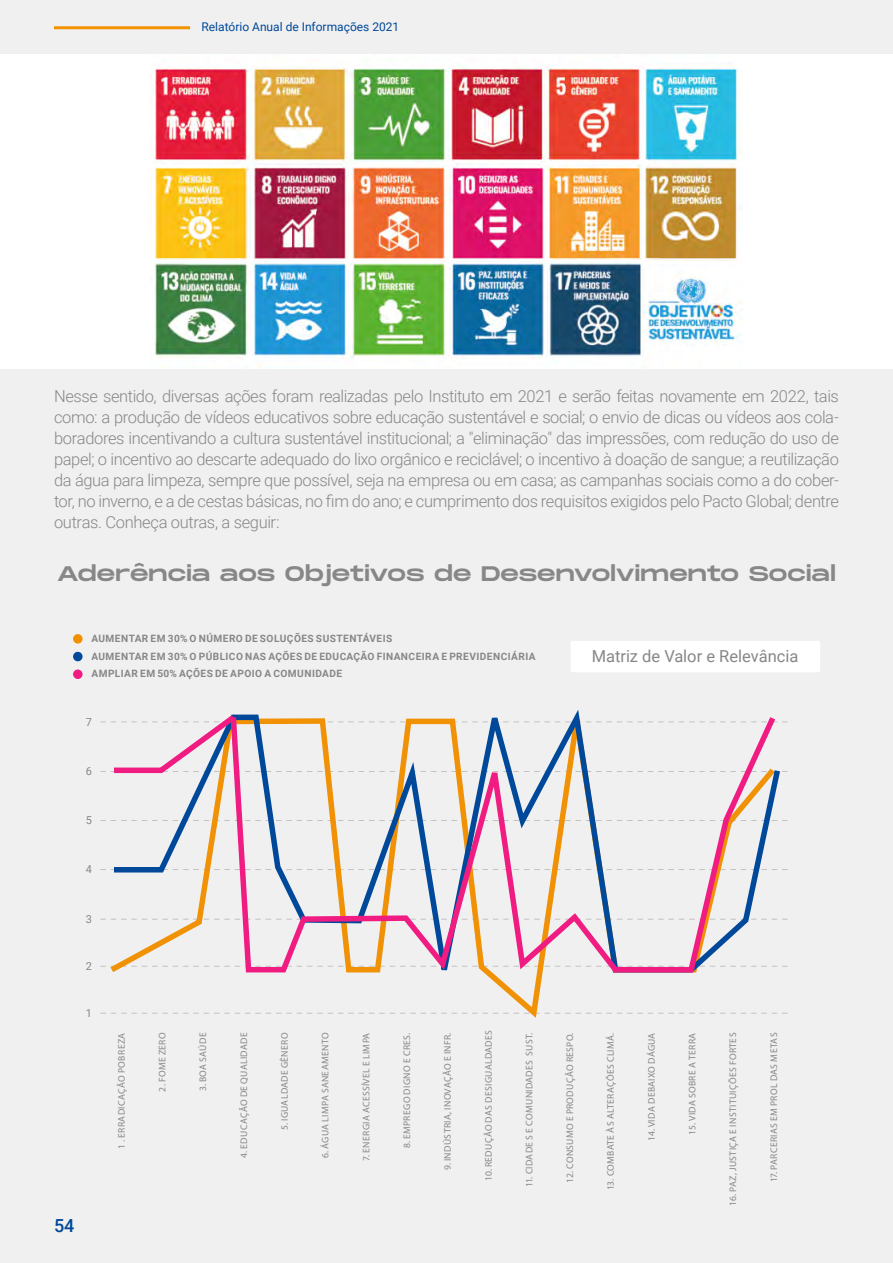
<style>
.page{position:relative;width:893px;height:1263px;background:#f0f0f0}
.page>*{position:absolute;margin:0;border:0;box-sizing:border-box;transform-origin:0 0}
.t1{font:21px "Monument Extended";letter-spacing:.005em;color:#878787}
.t2{font:500 18px "Roboto";color:#004899}
.t3{font:300 16.5px/21px "Roboto";letter-spacing:-.025em;color:#878787;text-align:justify}
.t4{font:16.5px "Roboto";color:#878787}
.t5{font:12px "Roboto";color:#004899}
.t6{font:10.95px "Roboto";color:#878787}
.t7{font:700 10.2px/18.3px "Roboto";letter-spacing:.04em;color:#878787}
.t8{font:9.6px "Myriad Pro";letter-spacing:.035em;color:#878787}
</style>
<div class="page">
<hr style="left:54px;top:26px;width:136px;height:3px;background:#f39200">
<hr style="left:892px;top:54px;width:1px;height:1155px;background:#004899">
<div style="left:0;top:54px;width:893px;height:315px;background:#fff"></div>
<img style="left:150px;top:63px;width:592px;height:306px">
<div style="left:73px;top:634px;width:10px;height:10px;background:#f29100;border-radius:50%"></div>
<div style="left:73px;top:652px;width:10px;height:9px;background:#004a99;border-radius:50%"></div>
<div style="left:73px;top:669px;width:10px;height:10px;background:#f01c82;border-radius:50%"></div>
<svg style="left:110px;top:776px;width:674px;height:224px"></svg>
<svg style="left:100px;top:710px;width:688px;height:66px"></svg>
<svg style="left:228px;top:711px;width:552px;height:265px"></svg>
<div style="left:571px;top:641px;width:249px;height:31px;background:#fff;border-radius:2px"></div>
<p class="t5" style="left:202px;top:19px;width:199px">Relatório Anual de Informações 2021</p>
<p class="t3" style="left:54px;top:385px;width:786px">Nesse sentido, diversas ações foram realizadas pelo Instituto em 2021 e serão feitas novamente em 2022, tais como: a produção de vídeos educativos sobre educação sustentável e social; o envio de dicas ou vídeos aos cola&shy;boradores incentivando a cultura sustentável institucional; a "eliminação" das impressões, com redução do uso de papel; o incentivo ao descarte adequado do lixo orgânico e reciclável; o incentivo à doação de sangue; a reutilização da água para limpeza, sempre que possível, seja na empresa ou em casa; as campanhas sociais como a do cober&shy;tor, no inverno, e a de cestas básicas, no fim do ano; e cumprimento dos requisitos exigidos pelo Pacto Global; dentre outras. Conheça outras, a seguir:</p>
<p class="t1" style="left:57px;top:558px;width:780px">Aderência aos Objetivos de Desenvolvimento Social</p>
<p class="t7" style="left:91px;top:628px;width:446px">AUMENTAR EM 30% O NÚMERO DE SOLUÇÕES SUSTENTÁVEIS<br>AUMENTAR EM 30% O PÚBLICO NAS AÇÕES DE EDUCAÇÃO FINANCEIRA E PREVIDENCIÁRIA</p>
<p class="t7" style="left:91px;top:664px;width:252px">AMPLIAR EM 50% AÇÕES DE APOIO A COMUNIDADE</p>
<p class="t6" style="left:86px;top:714px;width:8px">7</p>
<p class="t6" style="left:86px;top:763px;width:8px">6</p>
<p class="t6" style="left:86px;top:812px;width:8px">5</p>
<p class="t6" style="left:86px;top:862px;width:8px">4</p>
<p class="t6" style="left:86px;top:911px;width:8px">3</p>
<p class="t6" style="left:86px;top:958px;width:8px">2</p>
<p class="t6" style="left:86px;top:1005px;width:8px">1</p>
<p class="t4" style="left:592px;top:645px;width:208px">Matriz de Valor e Relevância</p>
<p class="t2" style="left:54px;top:1213px;width:22px">54</p>
<p class="t8" style="left:238px;top:1158px;width:127px;rotate:-90deg">4. EDUCAÇÃO DE QUALIDADE</p>
<p class="t8" style="left:482px;top:1181px;width:152px;rotate:-90deg">10. REDUÇÃO DAS DESIGUALDADES</p>
<p class="t8" style="left:686px;top:1135px;width:104px;rotate:-90deg">15. VIDA SOBRE A TERRA</p>
<p class="t8" style="left:116px;top:1149px;width:118px;rotate:-90deg">1 . ERRADICAÇÃO POBREZA</p>
<p class="t8" style="left:360px;top:1161px;width:130px;rotate:-90deg">7. ENERGIA ACESSÍVEL E LIMPA</p>
<p class="t8" style="left:197px;top:1091px;width:60px;rotate:-90deg">3. BOA SAÚDE</p>
<p class="t8" style="left:442px;top:1170px;width:139px;rotate:-90deg">9. INDÚSTRIA, INOVAÇÃO E INFR.</p>
<p class="t8" style="left:646px;top:1141px;width:110px;rotate:-90deg">14. VIDA DEBAIXO DÁGUA</p>
<p class="t8" style="left:156px;top:1091px;width:60px;rotate:-90deg">2. FOME ZERO</p>
<p class="t8" style="left:401px;top:1148px;width:117px;rotate:-90deg">8. EMPREGO DIGNO E CRES.</p>
<p class="t8" style="left:605px;top:1190px;width:159px;rotate:-90deg">13. COMBATE ÀS ALTERAÇÕES CLIMÁ.</p>
<p class="t8" style="left:279px;top:1130px;width:99px;rotate:-90deg">5. IGUALDADE GÊNERO</p>
<p class="t8" style="left:523px;top:1187px;width:156px;rotate:-90deg">11. CIDADE S E COMUNIDADES SUST.</p>
<p class="t8" style="left:727px;top:1206px;width:175px;rotate:-90deg">16. PAZ, JUSTIÇA E INSTITUIÇÕES FORTES</p>
<p class="t8" style="left:319px;top:1158px;width:127px;rotate:-90deg">6. ÁGUA LIMPA SANEAMENTO</p>
<p class="t8" style="left:564px;top:1183px;width:152px;rotate:-90deg">12. CONSUMO E PRODUÇÃO RESPO.</p>
<p class="t8" style="left:768px;top:1182px;width:151px;rotate:-90deg">17. PARCERIAS EM PROL DAS METAS</p>
</div>
